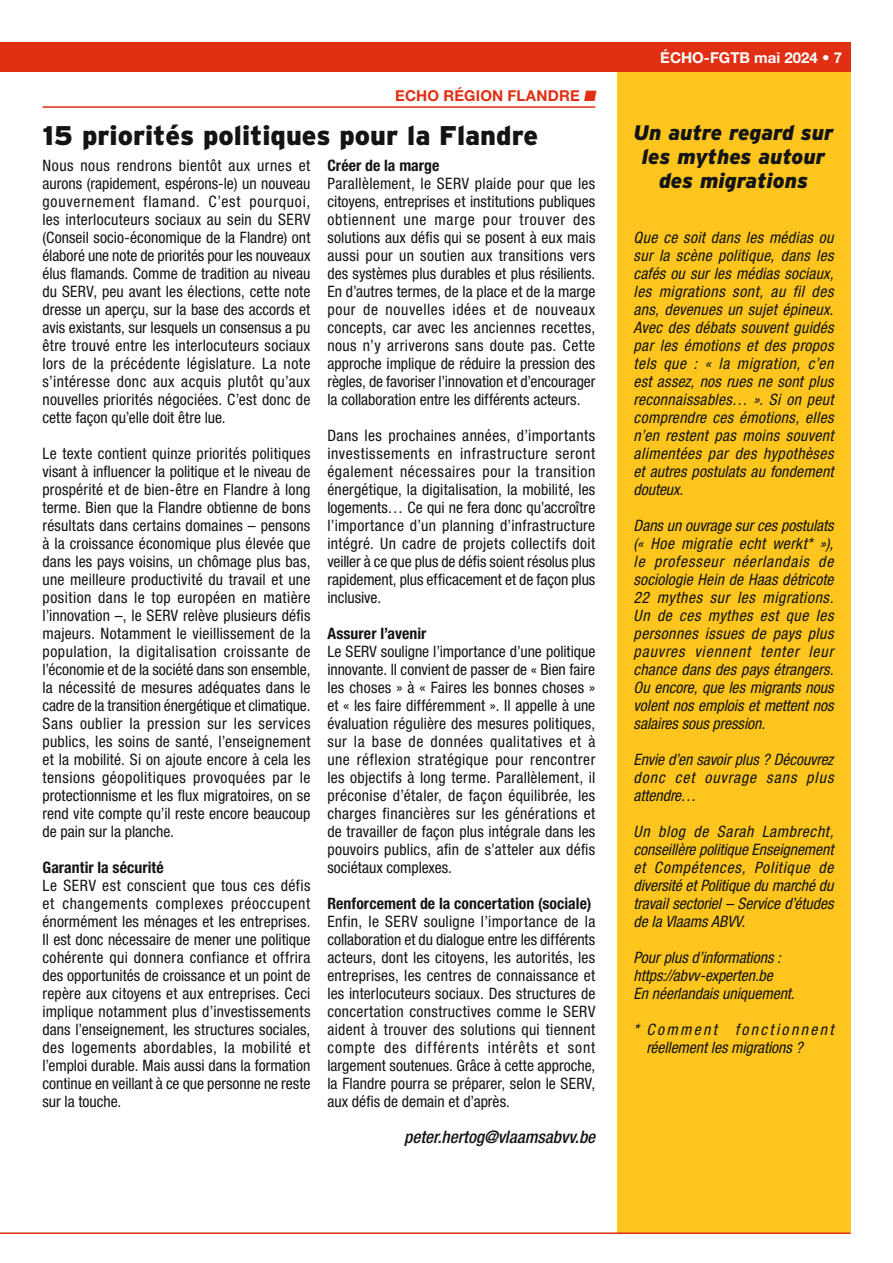
<style>
.page{position:relative;width:893px;height:1263px;background:#fff}
.page>*{position:absolute;margin:0;border:0;box-sizing:border-box;transform-origin:0 0}
.t1{font:900 27px "Interstate";color:#131413}
.t2{font:italic 900 21px/24px "Interstate";color:#131413;text-align:center}
.t3{font:italic 500 condensed 17.25px "Helvetica Neue LT Std";color:#131413}
.t4{font:condensed 15.75px/18px "Helvetica Neue LT Std";color:#131413;text-align:justify}
.t5{font:italic condensed 15.75px/18px "Helvetica Neue LT Std";color:#131413;text-align:justify}
.t6{font:700 condensed 15.75px "Helvetica Neue LT Std";letter-spacing:.005em;color:#131413}
.t7{font:700 15px "Helvetica Neue LT Std";color:#fff}
.t8{font:700 15px "Helvetica Neue LT Std";letter-spacing:.01em;color:#e02f13}
</style>
<div class="page">
<div style="left:617px;top:57px;width:233px;height:1176px;background:#fdc51d"></div>
<hr style="left:0;top:1232px;width:850px;height:2px;background:#e02f13">
<div style="left:0;top:43px;width:850px;height:29px;background:#e02f13"></div>
<hr style="left:43px;top:106px;width:552px;height:2px;background:#e02f13">
<p class="t8" style="left:395px;top:86px;width:204px">ECHO RÉGION FLANDRE ■</p>
<h1 class="t1" style="left:43px;top:120px;width:497px">15 priorités politiques pour la Flandre</h1>
<p class="t4" style="left:43px;top:156px;width:269px">Nous nous rendrons bientôt aux urnes et aurons (rapidement, espérons-le) un nouveau gouvernement flamand. C’est pourquoi, les interlocuteurs sociaux au sein du SERV (Conseil socio-économique de la Flandre) ont élaboré une note de priorités pour les nouveaux élus flamands. Comme de tradition au niveau du SERV, peu avant les élections, cette note dresse un aperçu, sur la base des accords et avis existants, sur lesquels un consensus a pu être trouvé entre les interlocuteurs sociaux lors de la précédente législature. La note s’intéresse donc aux acquis plutôt qu’aux nouvelles priorités négociées. C’est donc de cette façon qu’elle doit être lue.</p>
<p class="t4" style="left:43px;top:444px;width:269px">Le texte contient quinze priorités politiques visant à influencer la politique et le niveau de prospérité et de bien-être en Flandre à long terme. Bien que la Flandre obtienne de bons résultats dans certains domaines – pensons à la croissance économique plus élevée que dans les pays voisins, un chômage plus bas, une meilleure productivité du travail et une position dans le top européen en matière l’innovation –, le SERV relève plusieurs défis majeurs. Notamment le vieillissement de la population, la digitalisation croissante de l’économie et de la société dans son ensemble, la nécessité de mesures adéquates dans le cadre de la transition énergétique et climatique.<br>Sans oublier la pression sur les services publics, les soins de santé, l’enseignement et la mobilité. Si on ajoute encore à cela les tensions géopolitiques provoquées par le protectionnisme et les flux migratoires, on se rend vite compte qu’il reste encore beaucoup de pain sur la planche.</p>
<p class="t6" style="left:43px;top:858px;width:123px">Garantir la sécurité</p>
<p class="t4" style="left:43px;top:876px;width:269px">Le SERV est conscient que tous ces défis et changements complexes préoccupent énormément les ménages et les entreprises.<br>Il est donc nécessaire de mener une politique cohérente qui donnera confiance et offrira des opportunités de croissance et un point de repère aux citoyens et aux entreprises. Ceci implique notamment plus d’investissements dans l’enseignement, les structures sociales, des logements abordables, la mobilité et l’emploi durable. Mais aussi dans la formation continue en veillant à ce que personne ne reste sur la touche.</p>
<p class="t6" style="left:327px;top:156px;width:114px">Créer de la marge</p>
<p class="t4" style="left:327px;top:174px;width:269px">Parallèlement, le SERV plaide pour que les citoyens, entreprises et institutions publiques obtiennent une marge pour trouver des solutions aux défis qui se posent à eux mais aussi pour un soutien aux transitions vers des systèmes plus durables et plus résilients.<br>En d’autres termes, de la place et de la marge pour de nouvelles idées et de nouveaux concepts, car avec les anciennes recettes, nous n’y arriverons sans doute pas. Cette approche implique de réduire la pression des règles, de favoriser l’innovation et d’encourager la collaboration entre les différents acteurs.</p>
<p class="t4" style="left:327px;top:426px;width:269px">Dans les prochaines années, d’importants investissements en infrastructure seront également nécessaires pour la transition énergétique, la digitalisation, la mobilité, les logements… Ce qui ne fera donc qu’accroître l’importance d’un planning d’infrastructure intégré. Un cadre de projets collectifs doit veiller à ce que plus de défis soient résolus plus rapidement, plus efficacement et de façon plus inclusive.</p>
<p class="t6" style="left:327px;top:624px;width:100px">Assurer l’avenir</p>
<p class="t4" style="left:327px;top:642px;width:269px">Le SERV souligne l’importance d’une politique innovante. Il convient de passer de « Bien faire les choses » à « Faires les bonnes choses » et « les faire différemment ». Il appelle à une évaluation régulière des mesures politiques, sur la base de données qualitatives et à une réflexion stratégique pour rencontrer les objectifs à long terme. Parallèlement, il préconise d’étaler, de façon équilibrée, les charges financières sur les générations et de travailler de façon plus intégrale dans les pouvoirs publics, afin de s’atteler aux défis sociétaux complexes.</p>
<p class="t6" style="left:327px;top:894px;width:265px">Renforcement de la concertation (sociale)</p>
<p class="t4" style="left:327px;top:912px;width:269px">Enfin, le SERV souligne l’importance de la collaboration et du dialogue entre les différents acteurs, dont les citoyens, les autorités, les entreprises, les centres de connaissance et les interlocuteurs sociaux. Des structures de concertation constructives comme le SERV aident à trouver des solutions qui tiennent compte des différents intérêts et sont largement soutenues. Grâce à cette approche, la Flandre pourra se préparer, selon le SERV, aux défis de demain et d’après.</p>
<p class="t3" style="left:404px;top:1126px;width:193px">peter.hertog@vlaamsabvv.be</p>
<p class="t7" style="left:660px;top:48px;width:183px">ÉCHO-FGTB mai 2024 • 7</p>
<h2 class="t2" style="left:634px;top:120px;width:201px">Un autre regard sur les mythes autour des migrations</h2>
<p class="t5" style="left:634px;top:228px;width:201px">Que ce soit dans les médias ou sur la scène politique, dans les cafés ou sur les médias sociaux, les migrations sont, au fil des ans, devenues un sujet épineux.<br>Avec des débats souvent guidés par les émotions et des propos tels que : « la migration, c’en est assez, nos rues ne sont plus reconnaissables… ». Si on peut comprendre ces émotions, elles n’en restent pas moins souvent alimentées par des hypothèses et autres postulats au fondement douteux.</p>
<p class="t5" style="left:634px;top:516px;width:201px">Dans un ouvrage sur ces postulats (« Hoe migratie echt werkt* »), le professeur néerlandais de sociologie Hein de Haas détricote 22 mythes sur les migrations.<br>Un de ces mythes est que les personnes issues de pays plus pauvres viennent tenter leur chance dans des pays étrangers.<br>Ou encore, que les migrants nous volent nos emplois et mettent nos salaires sous pression.</p>
<p class="t5" style="left:634px;top:751px;width:201px">Envie d’en savoir plus ? Découvrez donc cet ouvrage sans plus attendre…</p>
<p class="t5" style="left:634px;top:823px;width:201px">Un blog de Sarah Lambrecht, conseillère politique Enseignement et Compétences, Politique de diversité et Politique du marché du travail sectoriel – Service d’études de la Vlaams ABVV.</p>
<p class="t5" style="left:634px;top:949px;width:162px;text-align:left">Pour plus d’informations : https://abvv-experten.be<br>En néerlandais uniquement.</p>
<p class="t5" style="left:646px;top:1021px;width:189px;text-indent:-13px">* Comment fonctionnent réellement les migrations ?</p>
</div>
